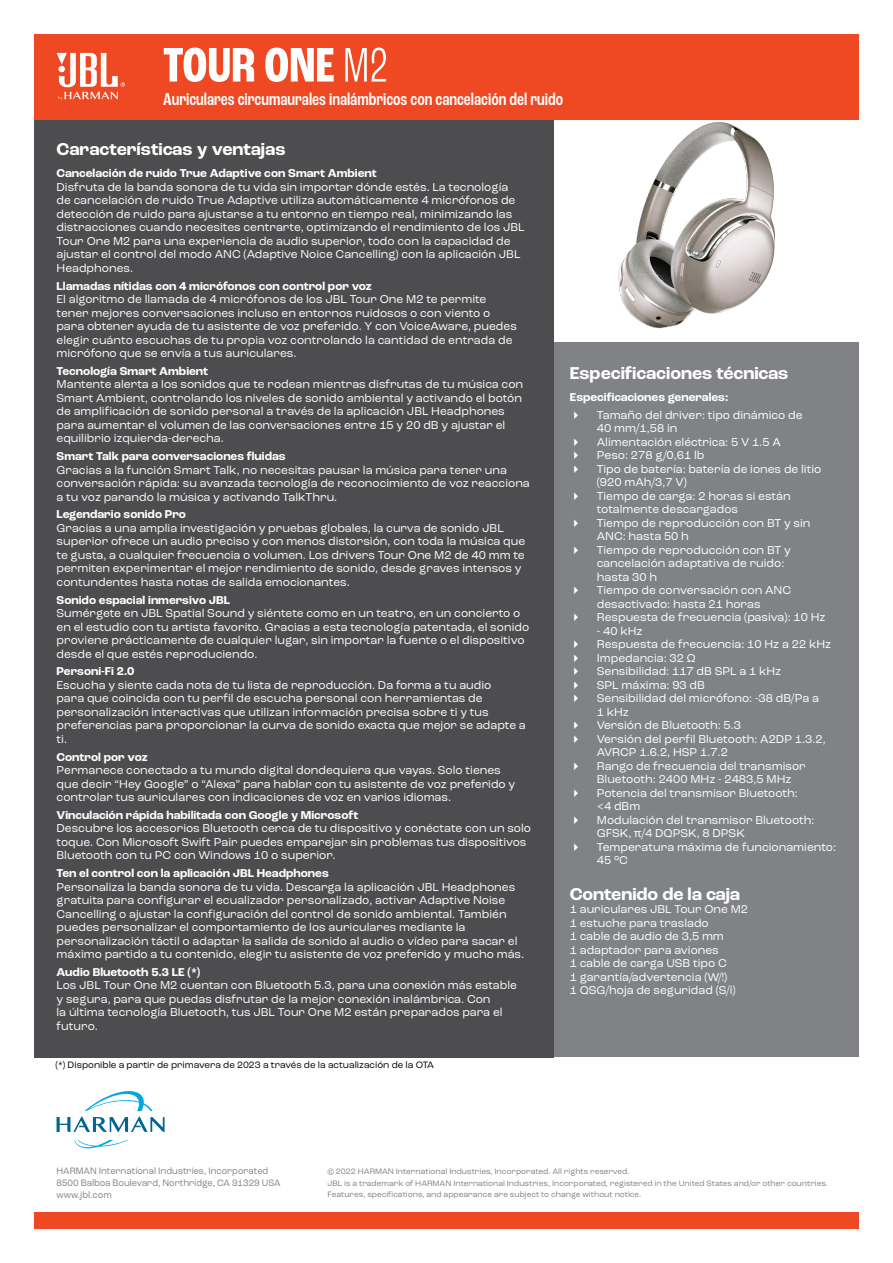
<style>
.page{position:relative;width:893px;height:1263px;background:#fff}
.page>*{position:absolute;margin:0;border:0;box-sizing:border-box;transform-origin:0 0}
.t1{font:700 condensed 51px "Roc Grotesk";color:#fff}
.t2{font:700 18px "Roc Grotesk";color:#fff}
.t3{font:500 condensed 18px "Roc Grotesk";color:#fff}
.t4{font:12px/13.5px "Roc Grotesk";color:#fff}
.t5{font:700 12px "Roc Grotesk";color:#fff}
.t6{font:9.75px/11.7px "Roc Grotesk";color:#808285;scale:.94 1}
.t7{font:9.75px "Roc Grotesk";color:#000}
.t8{font:8.25px/11.2px "Roc Grotesk";color:#808285}
.s1{font-weight:300}
</style>
<div class="page">
<div style="left:546px;top:343px;width:313px;height:714px;background:#808285"></div>
<img style="left:583px;top:119px;width:230px;height:210px">
<div style="left:34px;top:1213px;width:825px;height:16px;background:#ef4923"></div>
<svg style="left:85px;top:1091px;width:67px;height:20px"></svg>
<svg style="left:74px;top:1140px;width:54px;height:9px"></svg>
<svg style="left:57px;top:1117px;width:108px;height:15px"></svg>
<div style="left:34px;top:119px;width:520px;height:938px;background:#4d4d4f"></div>
<div style="left:34px;top:34px;width:825px;height:85px;background:#ef4923"></div>
<svg style="left:57px;top:53px;width:68px;height:47px"></svg>
<h1 class="t1" style="left:163px;top:34px;width:226px">TOUR ONE <span class="s1">M2</span></h1>
<h2 class="t3" style="left:163px;top:88px;width:401px">Auriculares circumaurales inalámbricos con cancelación del ruido</h2>
<h2 class="t2" style="left:57px;top:138px;width:230px">Características y ventajas</h2>
<p class="t5" style="left:57px;top:166px;width:322px">Cancelación de ruido True Adaptive con Smart Ambient</p>
<p class="t4" style="left:57px;top:180px;width:470px">Disfruta de la banda sonora de tu vida sin importar dónde estés. La tecnología de cancelación de ruido True Adaptive utiliza automáticamente 4 micrófonos de detección de ruido para ajustarse a tu entorno en tiempo real, minimizando las distracciones cuando necesites centrarte, optimizando el rendimiento de los JBL Tour One M2 para una experiencia de audio superior, todo con la capacidad de ajustar el control del modo ANC (Adaptive Noice Cancelling) con la aplicación JBL Headphones.</p>
<p class="t5" style="left:57px;top:278px;width:317px">Llamadas nítidas con 4 micrófonos con control por voz</p>
<p class="t4" style="left:57px;top:292px;width:462px">El algoritmo de llamada de 4 micrófonos de los JBL Tour One M2 te permite tener mejores conversaciones incluso en entornos ruidosos o con viento o para obtener ayuda de tu asistente de voz preferido. Y con VoiceAware, puedes elegir cuánto escuchas de tu propia voz controlando la cantidad de entrada de micrófono que se envía a tus auriculares.</p>
<p class="t5" style="left:57px;top:363px;width:153px">Tecnología Smart Ambient</p>
<p class="t4" style="left:57px;top:378px;width:468px">Mantente alerta a los sonidos que te rodean mientras disfrutas de tu música con Smart Ambient, controlando los niveles de sonido ambiental y activando el botón de amplificación de sonido personal a través de la aplicación JBL Headphones para aumentar el volumen de las conversaciones entre 15 y 20 dB y ajustar el equilibrio izquierda-derecha.</p>
<p class="t5" style="left:57px;top:449px;width:231px">Smart Talk para conversaciones fluidas</p>
<p class="t4" style="left:57px;top:463px;width:475px">Gracias a la función Smart Talk, no necesitas pausar la música para tener una conversación rápida: su avanzada tecnología de reconocimiento de voz reacciona a tu voz parando la música y activando TalkThru.</p>
<p class="t5" style="left:57px;top:507px;width:131px">Legendario sonido Pro</p>
<p class="t4" style="left:57px;top:521px;width:470px">Gracias a una amplia investigación y pruebas globales, la curva de sonido JBL superior ofrece un audio preciso y con menos distorsión, con toda la música que te gusta, a cualquier frecuencia o volumen. Los drivers Tour One M2 de 40 mm te permiten experimentar el mejor rendimiento de sonido, desde graves intensos y contundentes hasta notas de salida emocionantes.</p>
<p class="t5" style="left:57px;top:592px;width:175px">Sonido espacial inmersivo JBL</p>
<p class="t4" style="left:57px;top:606px;width:474px">Sumérgete en JBL Spatial Sound y siéntete como en un teatro, en un concierto o en el estudio con tu artista favorito. Gracias a esta tecnología patentada, el sonido proviene prácticamente de cualquier lugar, sin importar la fuente o el dispositivo desde el que estés reproduciendo.</p>
<p class="t5" style="left:57px;top:664px;width:79px">Personi-Fi 2.0</p>
<p class="t4" style="left:57px;top:678px;width:471px">Escucha y siente cada nota de tu lista de reproducción. Da forma a tu audio<br>para que coincida con tu perfil de escucha personal con herramientas de personalización interactivas que utilizan información precisa sobre ti y tus preferencias para proporcionar la curva de sonido exacta que mejor se adapte a ti.</p>
<p class="t5" style="left:57px;top:749px;width:93px">Control por voz</p>
<p class="t4" style="left:57px;top:763px;width:460px">Permanece conectado a tu mundo digital dondequiera que vayas. Solo tienes que decir “Hey Google” o “Alexa” para hablar con tu asistente de voz preferido y controlar tus auriculares con indicaciones de voz en varios idiomas.</p>
<p class="t5" style="left:57px;top:807px;width:303px">Vinculación rápida habilitada con Google y Microsoft</p>
<p class="t4" style="left:57px;top:822px;width:476px">Descubre los accesorios Bluetooth cerca de tu dispositivo y conéctate con un solo toque. Con Microsoft Swift Pair puedes emparejar sin problemas tus dispositivos<br>Bluetooth con tu PC con Windows 10 o superior.</p>
<p class="t5" style="left:57px;top:866px;width:274px">Ten el control con la aplicación JBL Headphones</p>
<p class="t4" style="left:57px;top:880px;width:469px">Personaliza la banda sonora de tu vida. Descarga la aplicación JBL Headphones gratuita para configurar el ecualizador personalizado, activar Adaptive Noise Cancelling o ajustar la configuración del control de sonido ambiental. También puedes personalizar el comportamiento de los auriculares mediante la personalización táctil o adaptar la salida de sonido al audio o vídeo para sacar el máximo partido a tu contenido, elegir tu asistente de voz preferido y mucho más.</p>
<p class="t5" style="left:57px;top:964px;width:145px">Audio Bluetooth 5.3 LE (*)</p>
<p class="t4" style="left:57px;top:979px;width:462px">Los JBL Tour One M2 cuentan con Bluetooth 5.3, para una conexión más estable y segura, para que puedas disfrutar de la mejor conexión inalámbrica. Con<br>la última tecnología Bluetooth, tus JBL Tour One M2 están preparados para el futuro.</p>
<p class="t7" style="left:56px;top:1059px;width:380px">(*) Disponible a partir de primavera de 2023 a través de la actualización de la OTA</p>
<h2 class="t2" style="left:570px;top:362px;width:220px">Especificaciones técnicas</h2>
<p class="t5" style="left:570px;top:390px;width:160px">Especificaciones generales:</p>
<p class="t4" style="left:597px;top:408px;width:230px">Tamaño del driver: tipo dinámico de<br>40 mm/1,58 in<br>Alimentación eléctrica: 5 V 1.5 A<br>Peso: 278 g/0,61 lb<br>Tipo de batería: batería de iones de litio (920 mAh/3,7 V)<br>Tiempo de carga: 2 horas si están totalmente descargados<br>Tiempo de reproducción con BT y sin<br>ANC: hasta 50 h<br>Tiempo de reproducción con BT y cancelación adaptativa de ruido:<br>hasta 30 h<br>Tiempo de conversación con ANC desactivado: hasta 21 horas<br>Respuesta de frecuencia (pasiva): 10 Hz</p>
<p class="t4" style="left:597px;top:624px;width:241px">- 40 kHz<br>Respuesta de frecuencia: 10 Hz a 22 kHz<br>Impedancia: 32 Ω<br>Sensibilidad: 117 dB SPL a 1 kHz<br>SPL máxima: 93 dB<br>Sensibilidad del micrófono: -38 dB/Pa a<br>1 kHz<br>Versión de Bluetooth: 5.3<br>Versión del perfil Bluetooth: A2DP 1.3.2,<br>AVRCP 1.6.2, HSP 1.7.2<br>Rango de frecuencia del transmisor<br>Bluetooth: 2400 MHz - 2483,5 MHz<br>Potencia del transmisor Bluetooth:<br>&lt;4 dBm<br>Modulación del transmisor Bluetooth:<br>GFSK, π/4 DQPSK, 8 DPSK<br>Temperatura máxima de funcionamiento:<br>45 °C</p>
<h2 class="t2" style="left:570px;top:883px;width:172px">Contenido de la caja</h2>
<p class="t4" style="left:570px;top:902px;width:180px">1 auriculares JBL Tour One M2<br>1 estuche para traslado<br>1 cable de audio de 3,5 mm<br>1 adaptador para aviones<br>1 cable de carga USB tipo C<br>1 garantía/advertencia (W/!)<br>1 QSG/hoja de seguridad (S/i)</p>
<p class="t6" style="left:57px;top:1165px;width:240px">HARMAN International Industries, Incorporated<br>8500 Balboa Boulevard, Northridge, CA 91329 USA www.jbl.com</p>
<p class="t8" style="left:327px;top:1166px;width:502px">© 2022 HARMAN International Industries, Incorporated. All rights reserved.<br>JBL is a trademark of HARMAN International Industries, Incorporated, registered in the United States and/or other countries.<br>Features, specifications, and appearance are subject to change without notice.</p>
</div>
